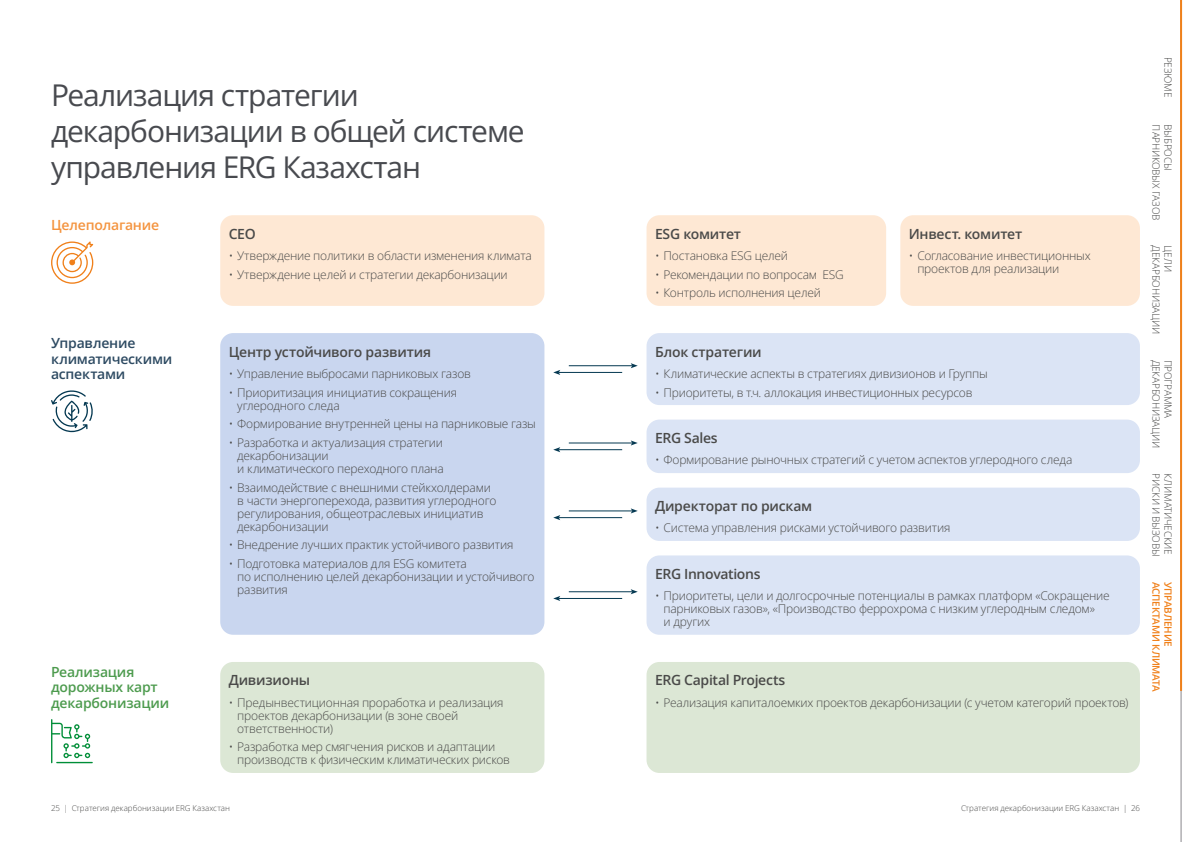
<style>
.page{position:relative;width:1191px;height:842px;background:#fff}
.page>*{position:absolute;margin:0;border:0;box-sizing:border-box;transform-origin:0 0}
.t1{font:30px/36px "Open Sans";letter-spacing:-.035em;color:#484a4f}
.t2{font:600 14px "Open Sans";letter-spacing:-.015em;color:#4a4a49}
.t3{font:600 14px/15.5px "Open Sans";letter-spacing:-.015em;color:#4d9b4e}
.t4{font:600 14px/15.5px "Open Sans";letter-spacing:-.015em;color:#2d4a62}
.t5{font:600 14px "Open Sans";letter-spacing:-.015em;color:#f4943f}
.t6{font:300 12px/13px "Open Sans";letter-spacing:-.02em;color:#4a4a49}
.t7{font:300 10px "Open Sans";letter-spacing:-.02em;color:#4a4a49}
.t8{font:600 10px "Open Sans";letter-spacing:-.025em;color:#f0801a}
.t9{font:300 8px "Open Sans";color:#4a4a49}
</style>
<div class="page">
<hr style="left:1180px;top:0;width:1px;height:842px;background:#88878b">
<hr style="left:1180px;top:0;width:2px;height:691px;background:#f0801a">
<div style="left:220px;top:215px;width:324px;height:91px;background:#fee8d4;border-radius:13px"></div>
<div style="left:646px;top:215px;width:240px;height:91px;background:#fee8d4;border-radius:13px"></div>
<div style="left:900px;top:215px;width:240px;height:91px;background:#fee8d4;border-radius:13px"></div>
<svg style="left:51px;top:241px;width:42px;height:43px"></svg>
<div style="left:646px;top:662px;width:494px;height:111px;background:#dce7d5;border-radius:13px"></div>
<div style="left:220px;top:662px;width:324px;height:111px;background:#dce7d5;border-radius:13px"></div>
<svg style="left:51px;top:719px;width:39px;height:44px"></svg>
<hr style="left:56px;top:762px;width:37px;height:1px;background:#008e38">
<div style="left:220px;top:333px;width:324px;height:302px;background:#c9d6ef;border-radius:13px"></div>
<svg style="left:51px;top:390px;width:42px;height:42px"></svg>
<div style="left:646px;top:333px;width:494px;height:72px;background:#dbe4f5;border-radius:13px"></div>
<hr style="left:569px;top:365px;width:63px;height:1px;background:#043851">
<svg style="left:630px;top:363px;width:7px;height:5px"></svg>
<hr style="left:559px;top:372px;width:63px;height:1px;background:#043851">
<svg style="left:553px;top:370px;width:7px;height:5px"></svg>
<div style="left:646px;top:420px;width:494px;height:53px;background:#dbe4f5;border-radius:13px"></div>
<hr style="left:569px;top:442px;width:63px;height:1px;background:#043851">
<svg style="left:630px;top:440px;width:7px;height:5px"></svg>
<hr style="left:559px;top:449px;width:63px;height:1px;background:#043851">
<svg style="left:553px;top:447px;width:7px;height:5px"></svg>
<div style="left:646px;top:488px;width:494px;height:53px;background:#dbe4f5;border-radius:13px"></div>
<hr style="left:569px;top:510px;width:63px;height:1px;background:#043851">
<svg style="left:630px;top:508px;width:7px;height:5px"></svg>
<hr style="left:559px;top:517px;width:63px;height:1px;background:#043851">
<svg style="left:553px;top:515px;width:7px;height:5px"></svg>
<div style="left:646px;top:555px;width:494px;height:80px;background:#dbe4f5;border-radius:13px"></div>
<hr style="left:569px;top:591px;width:63px;height:1px;background:#043851">
<svg style="left:630px;top:589px;width:7px;height:5px"></svg>
<hr style="left:559px;top:598px;width:63px;height:1px;background:#043851">
<svg style="left:553px;top:596px;width:7px;height:5px"></svg>
<h1 class="t1" style="left:51px;top:77px;width:475px">Реализация стратегии декарбонизации в общей системе управления ERG Казахстан</h1>
<p class="t5" style="left:51px;top:215px;width:110px">Целеполагание</p>
<p class="t6" style="left:229px;top:249px;width:305px">• Утверждение политики в области изменения климата</p>
<p class="t6" style="left:229px;top:268px;width:280px">• Утверждение целей и стратегии декарбонизации</p>
<p class="t2" style="left:229px;top:224px;width:28px">CEO</p>
<p class="t4" style="left:51px;top:335px;width:123px">Управление климатическими аспектами</p>
<p class="t3" style="left:51px;top:664px;width:120px">Реализация дорожных карт декарбонизации</p>
<p class="t2" style="left:229px;top:342px;width:204px">Центр устойчивого развития</p>
<p class="t6" style="left:229px;top:367px;width:244px">• Управление выбросами парниковых газов</p>
<p class="t6" style="left:237px;top:385px;width:221px;text-indent:-9px">• Приоритизация инициатив сокращения углеродного следа</p>
<p class="t6" style="left:229px;top:417px;width:309px">• Формирование внутренней цены на парниковые газы</p>
<p class="t6" style="left:237px;top:436px;width:208px;text-indent:-9px">• Разработка и актуализация стратегии декарбонизации<br>и климатического переходного плана</p>
<p class="t6" style="left:237px;top:480px;width:261px;text-indent:-9px">• Взаимодействие с внешними стейкхолдерами в части энергоперехода, развития углеродного регулирования, общеотраслевых инициатив декарбонизации</p>
<p class="t6" style="left:229px;top:538px;width:286px">• Внедрение лучших практик устойчивого развития</p>
<p class="t6" style="left:237px;top:557px;width:299px;text-indent:-9px">• Подготовка материалов для ESG комитета<br>по исполнению целей декарбонизации и устойчивого развития</p>
<p class="t2" style="left:229px;top:671px;width:83px">Дивизионы</p>
<p class="t6" style="left:237px;top:696px;width:268px;text-indent:-9px">• Предынвестиционная проработка и реализация проектов декарбонизации (в зоне своей ответственности)</p>
<p class="t6" style="left:237px;top:740px;width:274px;text-indent:-9px">• Разработка мер смягчения рисков и адаптации производств к физическим климатических рисков</p>
<p class="t2" style="left:655px;top:224px;width:88px">ESG комитет</p>
<p class="t6" style="left:655px;top:249px;width:135px">• Постановка ESG целей</p>
<p class="t6" style="left:655px;top:268px;width:190px">• Рекомендации по вопросам ESG</p>
<p class="t6" style="left:655px;top:286px;width:167px">• Контроль исполнения целей</p>
<p class="t2" style="left:655px;top:342px;width:108px">Блок стратегии</p>
<p class="t2" style="left:909px;top:224px;width:115px">Инвест. комитет</p>
<p class="t6" style="left:917px;top:249px;width:175px;text-indent:-9px">• Согласование инвестиционных проектов для реализации</p>
<p class="t6" style="left:655px;top:367px;width:334px">• Климатические аспекты в стратегиях дивизионов и Группы</p>
<p class="t6" style="left:655px;top:385px;width:319px">• Приоритеты, в т.ч. аллокация инвестиционных ресурсов</p>
<p class="t2" style="left:655px;top:428px;width:64px">ERG Sales</p>
<p class="t6" style="left:655px;top:453px;width:419px">• Формирование рыночных стратегий с учетом аспектов углеродного следа</p>
<p class="t2" style="left:655px;top:496px;width:159px">Директорат по рискам</p>
<p class="t6" style="left:655px;top:521px;width:297px">• Система управления рисками устойчивого развития</p>
<p class="t2" style="left:655px;top:564px;width:107px">ERG Innovations</p>
<p class="t6" style="left:663px;top:589px;width:448px;text-indent:-9px">• Приоритеты, цели и долгосрочные потенциалы в рамках платформ «Сокращение парниковых газов», «Производство феррохрома с низким углеродным следом»<br>и других</p>
<p class="t2" style="left:655px;top:671px;width:132px">ERG Capital Projects</p>
<p class="t6" style="left:655px;top:696px;width:475px">• Реализация капиталоемких проектов декарбонизации (с учетом категорий проектов)</p>
<p class="t7" style="left:1175px;top:57px;width:42px;rotate:90deg">РЕЗЮМЕ</p>
<p class="t7" style="left:1163px;top:124px;width:97px;rotate:90deg">ПАРНИКОВЫХ ГАЗОВ</p>
<p class="t7" style="left:1175px;top:124px;width:48px;rotate:90deg">ВЫБРОСЫ</p>
<p class="t7" style="left:1163px;top:245px;width:90px;rotate:90deg">ДЕКАРБОНИЗАЦИИ</p>
<p class="t7" style="left:1175px;top:245px;width:28px;rotate:90deg">ЦЕЛИ</p>
<p class="t7" style="left:1163px;top:359px;width:90px;rotate:90deg">ДЕКАРБОНИЗАЦИИ</p>
<p class="t7" style="left:1175px;top:359px;width:60px;rotate:90deg">ПРОГРАММА</p>
<p class="t7" style="left:1163px;top:473px;width:85px;rotate:90deg">РИСКИ И ВЫЗОВЫ</p>
<p class="t7" style="left:1175px;top:473px;width:83px;rotate:90deg">КЛИМАТИЧЕСКИЕ</p>
<p class="t8" style="left:1163px;top:582px;width:112px;rotate:90deg">АСПЕКТАМИ КЛИМАТА</p>
<p class="t8" style="left:1175px;top:582px;width:67px;rotate:90deg">УПРАВЛЕНИЕ</p>
<p class="t9" style="left:51px;top:802px;width:180px">25 | Стратегия декарбонизации ERG Казахстан</p>
<p class="t9" style="left:961px;top:802px;width:180px">Стратегия декарбонизации ERG Казахстан | 26</p>
</div>
